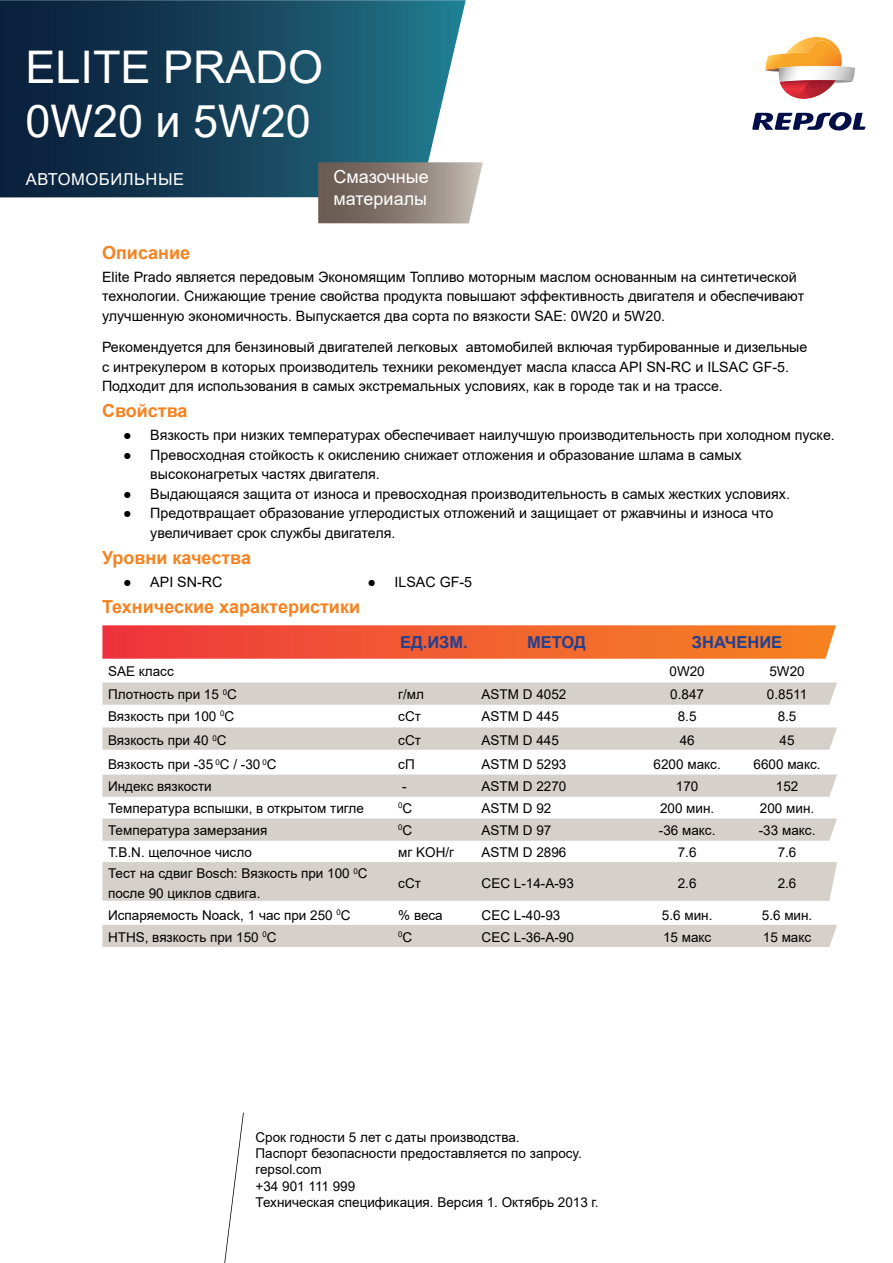
<style>
.page{position:relative;width:893px;height:1263px;background:#fff}
.page>*{position:absolute;margin:0;border:0;box-sizing:border-box;transform-origin:0 0}
.t1{font:45px/54px "Arial";color:#fff}
.t2{font:700 18px "Arial";color:#f58220}
.t3{font:18px/21.6px "Arial";color:#fff}
.t4{font:700 16.5px "Arial";color:#25408f}
.t5{font:16.5px "Arial";letter-spacing:.035em;color:#fff}
.t6{font:14.25px/19.5px "Arial";color:#000}
.t7{font:13.5px/16.2px "Arial";color:#000}
.t8{font:7.8px "Arial";color:#000}
.s1{font-size:13.5px}
</style>
<div class="page">
<svg style="left:0;top:0;width:466px;height:197px;background:#1d4961"></svg>
<svg style="left:318px;top:162px;width:165px;height:61px;background:#8f837b"></svg>
<svg style="left:224px;top:1112px;width:20px;height:151px"></svg>
<svg style="left:765px;top:37px;width:90px;height:62px"></svg>
<svg style="left:752px;top:112px;width:113px;height:19px"></svg>
<svg style="left:102px;top:625px;width:734px;height:34px;background:#f16234"></svg>
<svg style="left:102px;top:682px;width:735px;height:23px;background:#d6d1cc"></svg>
<svg style="left:102px;top:727px;width:735px;height:23px;background:#d6d1cc"></svg>
<svg style="left:102px;top:774px;width:735px;height:23px;background:#d6d1cc"></svg>
<svg style="left:102px;top:818px;width:735px;height:23px;background:#d6d1cc"></svg>
<div style="left:102px;top:925px;width:735px;height:22px;background:#d5d0ca"></div>
<div style="left:102px;top:862px;width:735px;height:39px;background:#d5d0ca"></div>
<h1 class="t1" style="left:26px;top:40px;width:299px">ELITE PRADO<br>0W20 и 5W20</h1>
<p class="t5" style="left:26px;top:168px;width:160px">АВТОМОБИЛЬНЫЕ</p>
<p class="t3" style="left:334px;top:166px;width:97px">Смазочные материалы</p>
<p class="t2" style="left:102px;top:240px;width:90px">Описание</p>
<p class="t6" style="left:102px;top:267px;width:704px">Elite Prado является передовым Экономящим Топливо моторным маслом основанным на синтетической технологии. Снижающие трение свойства продукта повышают эффективность двигателя и обеспечивают улучшенную экономичность. Выпускается два сорта по вязкости SAE: 0W20 и 5W20.</p>
<p class="t6" style="left:102px;top:337px;width:707px">Рекомендуется для бензиновый двигателей легковых автомобилей включая турбированные и дизельные с интрекулером в которых производитель техники рекомендует масла класса API SN-RC и ILSAC GF-5.<br>Подходит для использования в самых экстремальных условиях, как в городе так и на трассе.</p>
<p class="t2" style="left:102px;top:398px;width:87px">Свойства</p>
<p class="t6" style="left:123px;top:425px;width:713px">● Вязкость при низких температурах обеспечивает наилучшую производительность при холодном пуске.</p>
<p class="t6" style="left:150px;top:445px;width:593px;text-indent:-27px">● Превосходная стойкость к окислению снижает отложения и образование шлама в самых высоконагретых частях двигателя.</p>
<p class="t6" style="left:123px;top:484px;width:668px">● Выдающаяся защита от износа и превосходная производительность в самых жестких условиях.</p>
<p class="t6" style="left:150px;top:503px;width:625px;text-indent:-27px">● Предотвращает образование углеродистых отложений и защищает от ржавчины и износа что увеличивает срок службы двигателя.</p>
<p class="t2" style="left:102px;top:545px;width:150px">Уровни качества</p>
<p class="t2" style="left:102px;top:594px;width:260px">Технические характеристики</p>
<p class="t6" style="left:123px;top:572px;width:101px">● API SN-RC</p>
<p class="t6" style="left:367px;top:572px;width:106px">● ILSAC GF-5</p>
<p class="t4" style="left:400px;top:631px;width:69px">ЕД.ИЗМ.</p>
<p class="t4" style="left:527px;top:631px;width:60px">МЕТОД</p>
<p class="t4" style="left:692px;top:631px;width:92px">ЗНАЧЕНИЕ</p>
<p class="t7" style="left:108px;top:663px;width:67px">SAE класс</p>
<p class="t7" style="left:669px;top:663px;width:37px">0W20</p>
<p class="t7" style="left:769px;top:663px;width:37px">5W20</p>
<p class="t7" style="left:108px;top:686px;width:130px">Плотность при 15 <sup>0</sup>С</p>
<p class="t7" style="left:398px;top:686px;width:27px">г/мл</p>
<p class="t7" style="left:482px;top:686px;width:86px">ASTM D 4052</p>
<p class="t7" style="left:670px;top:686px;width:35px">0.847</p>
<p class="t7" style="left:767px;top:686px;width:42px">0.8511</p>
<p class="t7" style="left:108px;top:708px;width:128px">Вязкость при 100 <sup>0</sup>С</p>
<p class="t7" style="left:398px;top:708px;width:24px">сСт</p>
<p class="t7" style="left:482px;top:708px;width:79px">ASTM D 445</p>
<p class="t7" style="left:678px;top:708px;width:20px">8.5</p>
<p class="t7" style="left:778px;top:708px;width:20px">8.5</p>
<p class="t7" style="left:108px;top:732px;width:120px">Вязкость при 40 <sup>0</sup>С</p>
<p class="t7" style="left:398px;top:732px;width:24px">сСт</p>
<p class="t7" style="left:482px;top:732px;width:79px">ASTM D 445</p>
<p class="t7" style="left:680px;top:732px;width:17px">46</p>
<p class="t7" style="left:780px;top:732px;width:17px">45</p>
<p class="t7" style="left:108px;top:756px;width:170px">Вязкость при -35 <sup>0</sup>С / -30 <sup>0</sup>С</p>
<p class="t7" style="left:398px;top:756px;width:18px">сП</p>
<p class="t7" style="left:482px;top:756px;width:86px">ASTM D 5293</p>
<p class="t7" style="left:654px;top:756px;width:69px">6200 макс.</p>
<p class="t7" style="left:753px;top:756px;width:69px">6600 макс.</p>
<p class="t7" style="left:108px;top:778px;width:105px">Индекс вязкости</p>
<p class="t7" style="left:402px;top:778px;width:6px">-</p>
<p class="t7" style="left:482px;top:778px;width:86px">ASTM D 2270</p>
<p class="t7" style="left:676px;top:778px;width:24px">170</p>
<p class="t7" style="left:776px;top:778px;width:24px">152</p>
<p class="t7" style="left:108px;top:800px;width:257px">Температура вспышки, в открытом тигле</p>
<p class="t8" style="left:398px;top:800px;width:16px">0<span class="s1">С</span></p>
<p class="t7" style="left:482px;top:800px;width:71px">ASTM D 92</p>
<p class="t7" style="left:660px;top:800px;width:56px">200 мин.</p>
<p class="t7" style="left:760px;top:800px;width:56px">200 мин.</p>
<p class="t7" style="left:108px;top:822px;width:161px">Температура замерзания</p>
<p class="t8" style="left:398px;top:822px;width:16px">0<span class="s1">С</span></p>
<p class="t7" style="left:482px;top:822px;width:71px">ASTM D 97</p>
<p class="t7" style="left:659px;top:822px;width:58px">-36 макс.</p>
<p class="t7" style="left:759px;top:822px;width:58px">-33 макс.</p>
<p class="t7" style="left:108px;top:844px;width:145px">T.B.N. щелочное число</p>
<p class="t7" style="left:398px;top:844px;width:57px">мг KOH/г</p>
<p class="t7" style="left:482px;top:844px;width:86px">ASTM D 2896</p>
<p class="t7" style="left:678px;top:844px;width:20px">7.6</p>
<p class="t7" style="left:778px;top:844px;width:20px">7.6</p>
<p class="t7" style="left:108px;top:864px;width:261px;line-height:19.5px">Тест на сдвиг Bosch: Вязкость при 100 <sup>0</sup>С после 90 циклов сдвига.</p>
<p class="t7" style="left:398px;top:875px;width:24px">сСт</p>
<p class="t7" style="left:482px;top:875px;width:94px">CEC L-14-A-93</p>
<p class="t7" style="left:678px;top:875px;width:20px">2.6</p>
<p class="t7" style="left:778px;top:875px;width:20px">2.6</p>
<p class="t7" style="left:108px;top:907px;width:244px">Испаряемость Noack, 1 час при 250 <sup>0</sup>С</p>
<p class="t7" style="left:398px;top:907px;width:46px">% веса</p>
<p class="t7" style="left:482px;top:907px;width:80px">CEC L-40-93</p>
<p class="t7" style="left:662px;top:907px;width:52px">5.6 мин.</p>
<p class="t7" style="left:762px;top:907px;width:52px">5.6 мин.</p>
<p class="t7" style="left:108px;top:929px;width:170px">HTHS, вязкость при 150 <sup>0</sup>С</p>
<p class="t8" style="left:398px;top:929px;width:16px">0<span class="s1">С</span></p>
<p class="t7" style="left:482px;top:929px;width:94px">CEC L-36-A-90</p>
<p class="t7" style="left:663px;top:929px;width:50px">15 макс</p>
<p class="t7" style="left:763px;top:929px;width:50px">15 макс</p>
<p class="t7" style="left:256px;top:1129px;width:345px">Срок годности 5 лет с даты производства.<br>Паспорт безопасности предоставляется по запросу. repsol.com<br>+34 901 111 999<br>Техническая спецификация. Версия 1. Октябрь 2013 г.</p>
</div>
